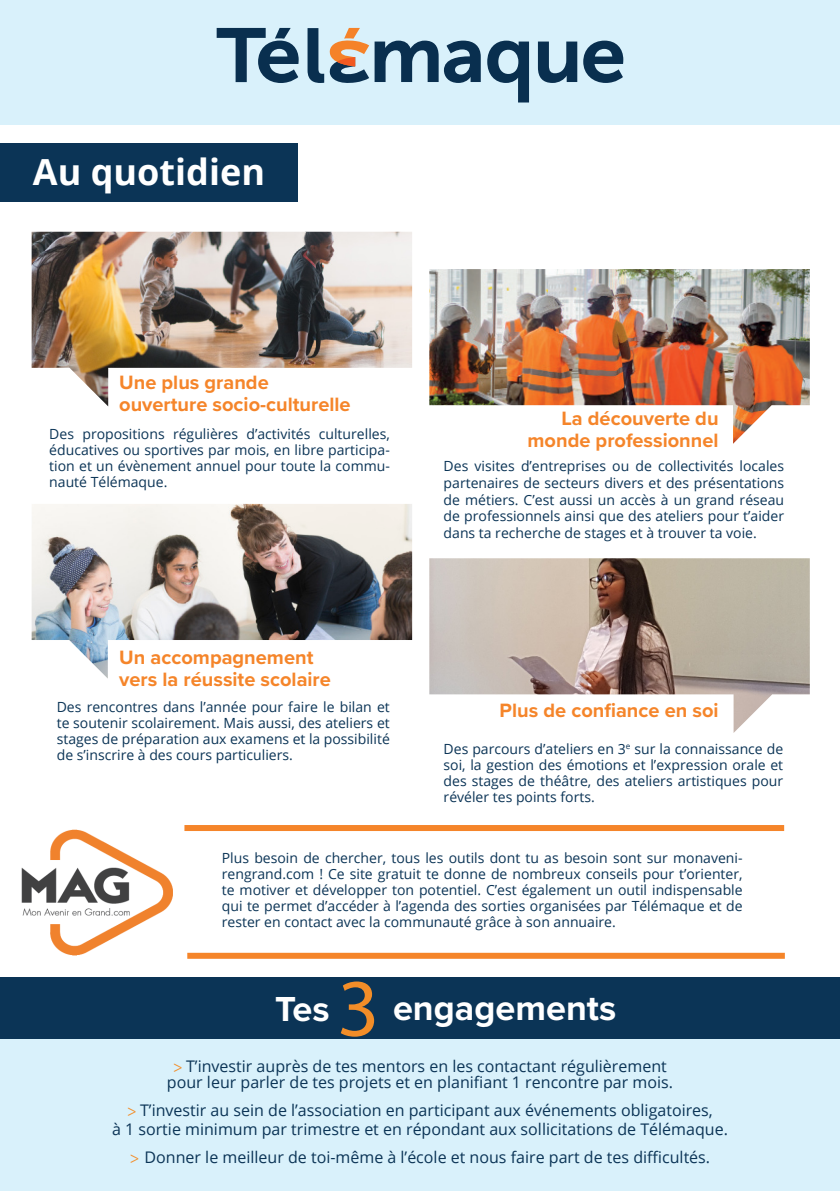
<style>
.page{position:relative;width:840px;height:1191px;background:#fff}
.page>*{position:absolute;margin:0;border:0;box-sizing:border-box;transform-origin:0 0}
.t1{font:82.2px "Myriad Pro";color:#f28d28}
.t2{font:700 36px "Proxima Nova";color:#fff}
.t3{font:700 36px "Open Sans";color:#fff}
.t4{font:700 20px "Proxima Nova";color:#f5852a}
.t5{font:16px "Open Sans";color:#0b3456}
.t6{font:14px/16px "Open Sans";color:#0b3456;text-align:justify}
.s1{font-family:"Myriad Pro";color:#f28d28}
</style>
<div class="page">
<div style="left:0;top:1038px;width:839px;height:153px;background:#d9f1fb"></div>
<div style="left:0;top:977px;width:839px;height:61px;background:#0b3456"></div>
<img style="left:429px;top:558px;width:380px;height:175px">
<img style="left:32px;top:232px;width:380px;height:174px">
<img style="left:429px;top:269px;width:380px;height:175px">
<img style="left:32px;top:504px;width:380px;height:174px">
<div style="left:184px;top:825px;width:599px;height:6px;background:#f5852a"></div>
<div style="left:187px;top:952px;width:597px;height:6px;background:#f5852a"></div>
<img style="left:22px;top:829px;width:150px;height:127px">
<div style="left:0;top:0;width:839px;height:125px;background:#d9f1fb"></div>
<svg style="left:487px;top:41px;width:41px;height:61px"></svg>
<svg style="left:537px;top:42px;width:40px;height:41px"></svg>
<svg style="left:583px;top:41px;width:40px;height:42px"></svg>
<svg style="left:216px;top:28px;width:82px;height:55px"></svg>
<svg style="left:307px;top:28px;width:173px;height:55px"></svg>
<div style="left:0;top:143px;width:298px;height:59px;background:#0b3456"></div>
<p class="t3" style="left:33px;top:146px;width:233px">Au quotidien</p>
<p class="t4" style="left:119px;top:367px;width:151px">Une plus grande</p>
<p class="t4" style="left:119px;top:389px;width:233px">ouverture socio-culturelle</p>
<p class="t6" style="left:49px;top:425px;width:342px">Des propositions régulières d’activités culturelles, éducatives ou sportives par mois, en libre participa&shy;tion et un évènement annuel pour toute la commu&shy;nauté Télémaque.</p>
<p class="t4" style="left:119px;top:642px;width:195px">Un accompagnement</p>
<p class="t4" style="left:119px;top:664px;width:213px">vers la réussite scolaire</p>
<p class="t6" style="left:57px;top:698px;width:334px">Des rencontres dans l’année pour faire le bilan et te soutenir scolairement. Mais aussi, des ateliers et stages de préparation aux examens et la possibilité de s’inscrire à des cours particuliers.</p>
<p class="t4" style="left:561px;top:404px;width:158px">La découverte du</p>
<p class="t4" style="left:527px;top:426px;width:192px">monde professionnel</p>
<p class="t6" style="left:443px;top:457px;width:342px;line-height:16.8px">Des visites d’entreprises ou de collectivités locales partenaires de secteurs divers et des présentations de métiers. C’est aussi un accès à un grand réseau de professionnels ainsi que des ateliers pour t’aider dans ta recherche de stages et à trouver ta voie.</p>
<p class="t4" style="left:499px;top:695px;width:220px">Plus de confiance en soi</p>
<p class="t6" style="left:443px;top:740px;width:341px">Des parcours d’ateliers en 3<sup>e</sup> sur la connaissance de soi, la gestion des émotions et l’expression orale et des stages de théâtre, des ateliers artistiques pour révéler tes points forts.</p>
<p class="t6" style="left:222px;top:849px;width:522px">Plus besoin de chercher, tous les outils dont tu as besoin sont sur monaveni&shy;rengrand.com ! Ce site gratuit te donne de nombreux conseils pour t’orienter, te motiver et développer ton potentiel. C’est également un outil indispensable qui te permet d’accéder à l’agenda des sorties organisées par Télémaque et de rester en contact avec la communauté grâce à son annuaire.</p>
<p class="t1" style="left:337px;top:957px;width:44px">3</p>
<p class="t5" style="left:173px;top:1055px;width:495px"><span class="s1">&gt;</span> T’investir auprès de tes mentors en les contactant régulièrement</p>
<p class="t5" style="left:167px;top:1071px;width:507px">pour leur parler de tes projets et en planifiant 1 rencontre par mois.</p>
<p class="t5" style="left:127px;top:1099px;width:587px"><span class="s1">&gt;</span> T’investir au sein de l’association en participant aux événements obligatoires,</p>
<p class="t5" style="left:112px;top:1118px;width:617px">à 1 sortie minimum par trimestre et en répondant aux sollicitations de Télémaque.</p>
<p class="t5" style="left:130px;top:1146px;width:581px"><span class="s1">&gt;</span> Donner le meilleur de toi-même à l’école et nous faire part de tes difficultés.</p>
<p class="t2" style="left:275px;top:982px;width:56px">Tes</p>
<p class="t2" style="left:393px;top:980px;width:225px">engagements</p>
</div>
